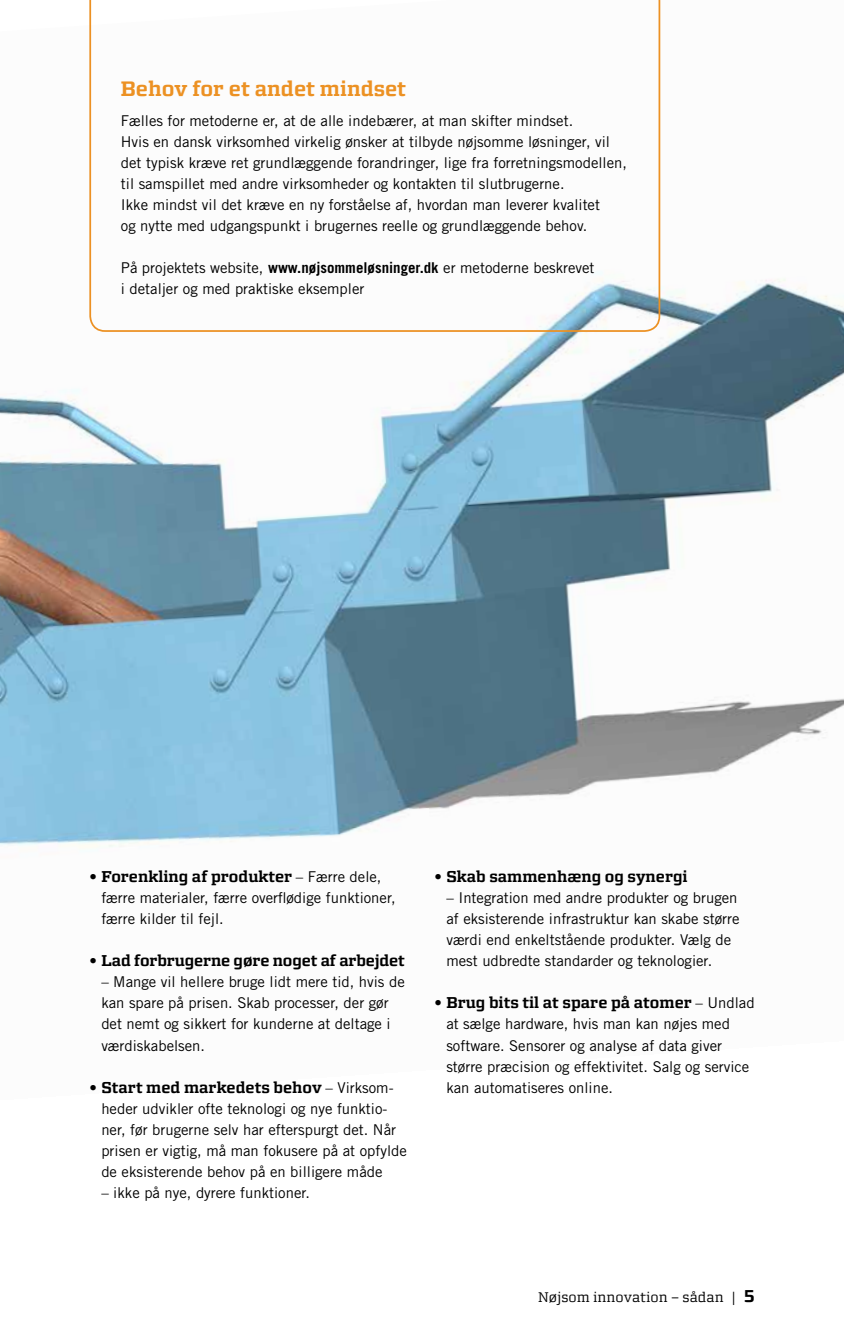
<style>
.page{position:relative;width:844px;height:1340px;background:#fff}
.page>*{position:absolute;margin:0;border:0;box-sizing:border-box;transform-origin:0 0}
.t1{font:700 21px "Morgan Avec";color:#ec9123}
.t2{font:700 15.75px "Morgan Avec";color:#000}
.t3{font:14.88px/21px "Trade Gothic LT Std";color:#000}
.t4{font:14px "Morgan Avec";color:#000}
.s1{font-weight:700}
.s2{font-family:"Trade Gothic LT Std";font-weight:400;font-size:14.88px}
.s3{font-weight:700;font-size:17.5px}
</style>
<div class="page">
<img style="left:0;top:279px;width:843px;height:569px">
<svg style="left:88px;top:0;width:573px;height:333px"></svg>
<h1 class="t1" style="left:121px;top:76px;width:287px">Behov for et andet mindset</h1>
<p class="t3" style="left:121px;top:110px;width:507px">Fælles for metoderne er, at de alle indebærer, at man skifter mindset.<br>Hvis en dansk virksomhed virkelig ønsker at tilbyde nøjsomme løsninger, vil det typisk kræve ret grundlæggende forandringer, lige fra forretningsmodellen, til samspillet med andre virksomheder og kontakten til slutbrugerne.<br>Ikke mindst vil det kræve en ny forståelse af, hvordan man leverer kvalitet<br>og nytte med udgangspunkt i brugernes reelle og grundlæggende behov.</p>
<p class="t3" style="left:121px;top:257px;width:475px">På projektets website, <span class="s1">www.nøjsommeløsninger.dk</span> er metoderne beskrevet i detaljer og med praktiske eksempler</p>
<p class="t2" style="left:89px;top:867px;width:293px"><span class="s2">•</span> Forenkling af produkter <span class="s2">– Færre dele,</span></p>
<p class="t3" style="left:101px;top:887px;width:296px">færre materialer, færre overflødige funktioner, færre kilder til fejl.</p>
<p class="t2" style="left:89px;top:951px;width:317px"><span class="s2">•</span> Lad forbrugerne gøre noget af arbejdet</p>
<p class="t3" style="left:101px;top:971px;width:305px">– Mange vil hellere bruge lidt mere tid, hvis de kan spare på prisen. Skab processer, der gør det nemt og sikkert for kunderne at deltage i værdiskabelsen.</p>
<p class="t2" style="left:89px;top:1077px;width:306px"><span class="s2">•</span> Start med markedets behov <span class="s2">– Virksom-</span></p>
<p class="t3" style="left:101px;top:1097px;width:307px">heder udvikler ofte teknologi og nye funktio&shy;ner, før brugerne selv har efterspurgt det. Når prisen er vigtig, må man fokusere på at opfylde de eksisterende behov på en billigere måde</p>
<p class="t3" style="left:101px;top:1181px;width:210px">– ikke på nye, dyrere funktioner.</p>
<p class="t2" style="left:434px;top:867px;width:255px"><span class="s2">•</span> Skab sammenhæng og synergi</p>
<p class="t3" style="left:446px;top:887px;width:294px">– Integration med andre produkter og brugen af eksisterende infrastruktur kan skabe større værdi end enkeltstående produkter. Vælg de mest udbredte standarder og teknologier.</p>
<p class="t2" style="left:434px;top:993px;width:321px"><span class="s2">•</span> Brug bits til at spare på atomer <span class="s2">– Undlad</span></p>
<p class="t3" style="left:446px;top:1013px;width:304px">at sælge hardware, hvis man kan nøjes med software. Sensorer og analyse af data giver større præcision og effektivitet. Salg og service kan automatiseres online.</p>
<p class="t4" style="left:538px;top:1288px;width:218px">Nøjsom innovation – sådan | <span class="s3">5</span></p>
</div>
